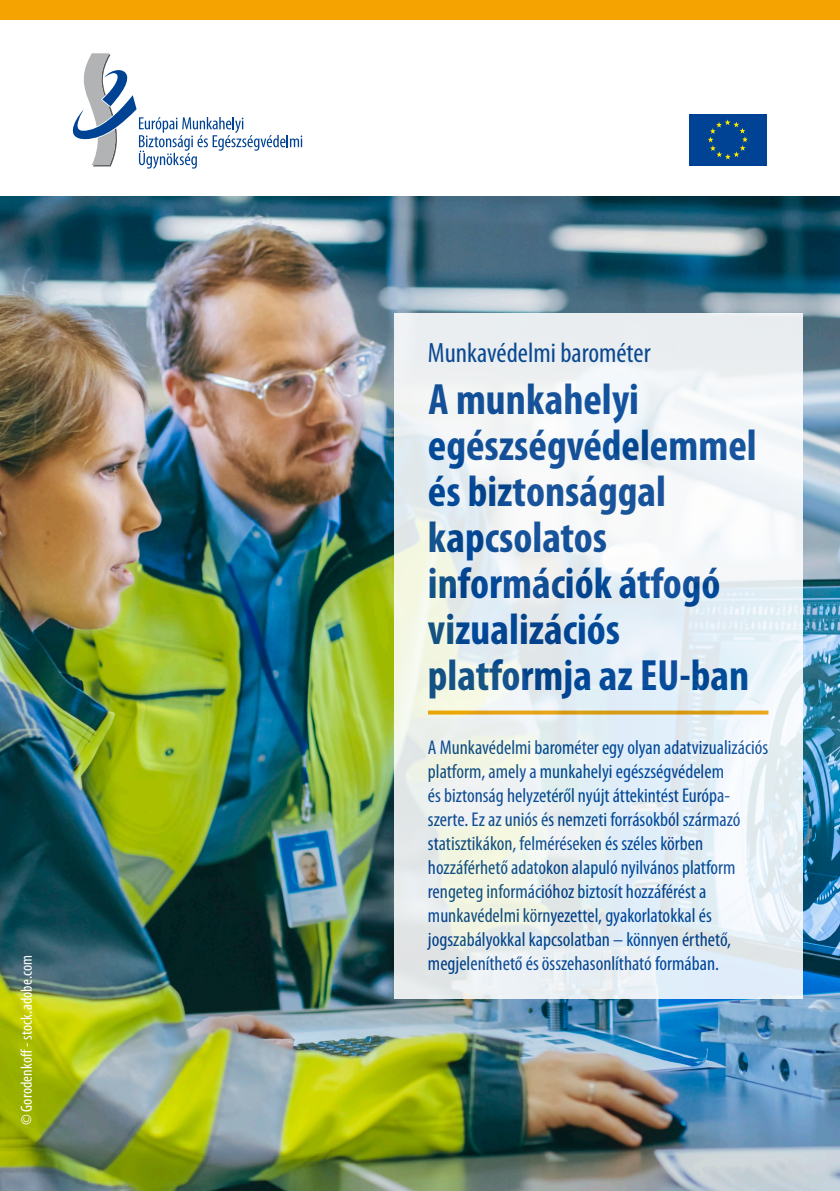
<style>
.page{position:relative;width:840px;height:1191px;background:#fff}
.page>*{position:absolute;margin:0;border:0;box-sizing:border-box;transform-origin:0 0}
.t1{font:700 condensed 44px/46px "Myriad Pro";color:#004394}
.t2{font:condensed 28px "Myriad Pro";color:#004394}
.t3{font:condensed 20px/24px "Myriad Pro";color:#004394}
.t4{font:condensed 16px "Myriad Pro";letter-spacing:.01em;color:#fff}
</style>
<div class="page">
<img style="left:0;top:196px;width:839px;height:995px">
<svg style="left:689px;top:114px;width:78px;height:52px"></svg>
<div style="left:688px;top:114px;width:78px;height:51px;background:#004394"></div>
<svg style="left:708px;top:119px;width:39px;height:40px"></svg>
<div style="left:0;top:0;width:839px;height:20px;background:#f5a300"></div>
<svg style="left:72px;top:53px;width:230px;height:116px"></svg>
<svg style="left:393px;top:313px;width:409px;height:685px"></svg>
<svg style="left:427px;top:710px;width:341px;height:4px"></svg>
<p class="t4" style="left:17px;top:1125px;width:172px;rotate:-90deg">© Gorodenkoff - stock.adobe.com</p>
<h2 class="t2" style="left:427px;top:336px;width:224px">Munkavédelmi barométer</h2>
<h1 class="t1" style="left:427px;top:375px;width:330px">A munkahelyi egészségvédelemmel és biztonsággal kapcsolatos információk átfogó vizualizációs platformja az EU-ban</h1>
<p class="t3" style="left:427px;top:735px;width:341px">A Munkavédelmi barométer egy olyan adatvizualizációs platform, amely a munkahelyi egészségvédelem<br>és biztonság helyzetéről nyújt áttekintést Európa&shy;szerte. Ez az uniós és nemzeti forrásokból származó statisztikákon, felméréseken és széles körben hozzáférhető adatokon alapuló nyilvános platform rengeteg információhoz biztosít hozzáférést a munkavédelmi környezettel, gyakorlatokkal és jogszabályokkal kapcsolatban – könnyen érthető, megjeleníthető és összehasonlítható formában.</p>
</div>
